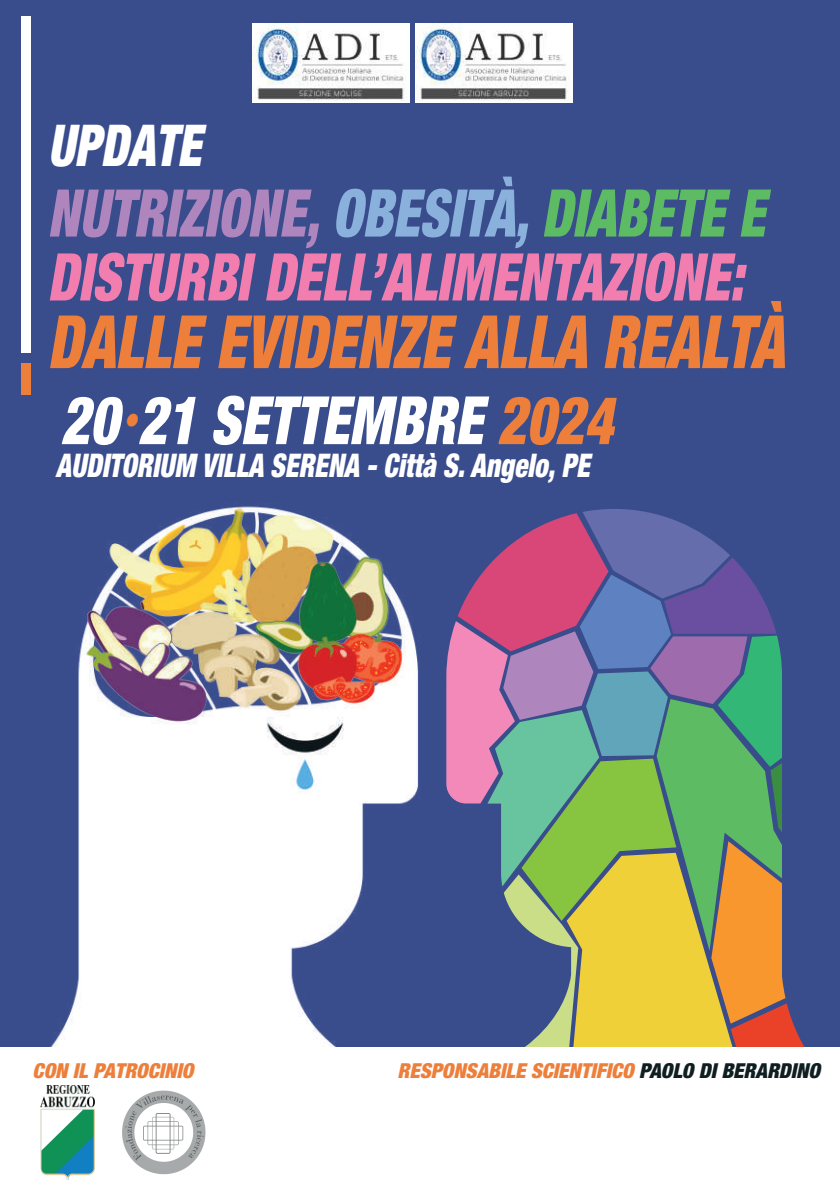
<style>
.page{position:relative;width:840px;height:1191px;background:#fff}
.page>*{position:absolute;margin:0;border:0;box-sizing:border-box;transform-origin:0 0}
.t1{font:73.6px "Helvetica Neue LTW06 97 Blk Cn Obl";color:#ed7f3b;scale:.81 1}
.t2{font:66.6px "Helvetica Neue LTW06 97 Blk Cn Obl";color:#fff;scale:.83 1}
.t3{font:65.8px/64px "Helvetica Neue LTW06 97 Blk Cn Obl";color:#f27eaf;scale:.81 1}
.t4{font:57.8px "Helvetica Neue LTW06 97 Blk Cn Obl";color:#fff;scale:.83 1}
.t5{font:32.6px "Helvetica Neue LTW06 97 Blk Cn Obl";color:#fff;scale:.83 1}
.t6{font:20.6px "Helvetica Neue LTW06 97 Blk Cn Obl";color:#ed7f3b}
.s1{color:#ae85bc}
.s2{color:#8ab0dc}
.s3{color:#5dbc63}
.s4{color:#ed7f3b}
.s5{color:#0f1e21}
</style>
<div class="page">
<div style="left:0;top:0;width:839px;height:1191px;background:#394c8c"></div>
<img style="left:51px;top:506px;width:369px;height:540px">
<svg style="left:379px;top:874px;width:41px;height:172px"></svg>
<svg style="left:446px;top:509px;width:358px;height:537px"></svg>
<div style="left:22px;top:16px;width:9px;height:337px;background:#fff"></div>
<div style="left:22px;top:363px;width:9px;height:32px;background:#ed7f3b"></div>
<div style="left:0;top:1046px;width:839px;height:145px;background:#fff"></div>
<img style="left:41px;top:1085px;width:53px;height:94px">
<img style="left:122px;top:1090px;width:84px;height:85px">
<img style="left:252px;top:24px;width:157px;height:79px">
<img style="left:415px;top:24px;width:157px;height:79px">
<h3 class="t4" style="left:48px;top:111px;width:186px">UPDATE</h3>
<h3 class="t3" style="left:47px;top:181px;width:886px"><span class="s1">NUTRIZIONE,</span> <span class="s2">OBESITÀ,</span> <span class="s3">DIABETE E<br></span>DISTURBI DELL’ALIMENTAZIONE:</h3>
<h1 class="t1" style="left:47px;top:298px;width:910px">DALLE EVIDENZE ALLA REALTÀ</h1>
<h2 class="t2" style="left:61px;top:381px;width:666px">20 <sup>•</sup>21 SETTEMBRE <span class="s4">2024</span></h2>
<h3 class="t5" style="left:56px;top:446px;width:644px">AUDITORIUM VILLA SERENA - Città S. Angelo, PE</h3>
<p class="t6" style="left:33px;top:1058px;width:162px">CON IL PATROCINIO</p>
<p class="t6" style="left:397px;top:1058px;width:423px">RESPONSABILE SCIENTIFICO <span class="s5">PAOLO DI BERARDINO</span></p>
</div>
